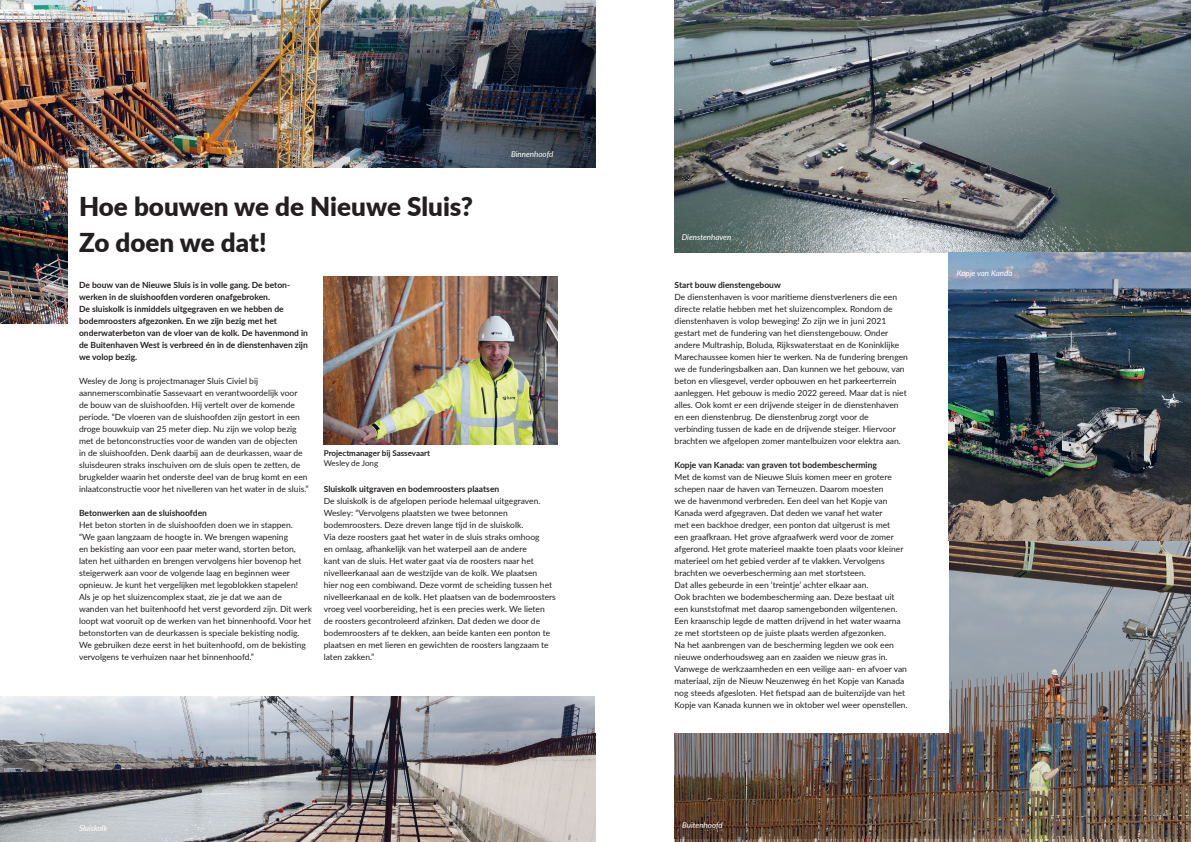
<style>
.page{position:relative;width:1191px;height:842px;background:#fff}
.page>*{position:absolute;margin:0;border:0;box-sizing:border-box;transform-origin:0 0}
.t1{font:900 26px/36px "Lato";color:#231f20}
.t2{font:8.5px/12px "Lato";color:#231f20}
.t3{font:700 8.5px/12px "Lato";color:#231f20}
.t4{font:italic 8px "Lato";color:#fff}
.t5{font:700 8px "Lato";color:#231f20}
.t6{font:8px "Lato";color:#231f20}
</style>
<div class="page">
<img style="left:674px;top:540px;width:517px;height:299px">
<img style="left:0;top:696px;width:595px;height:146px">
<img style="left:674px;top:0;width:517px;height:252px">
<div style="left:595px;top:276px;width:353px;height:456px;background:#fff"></div>
<img style="left:948px;top:252px;width:243px;height:288px">
<img style="left:0;top:168px;width:68px;height:156px">
<img style="left:0;top:0;width:595px;height:168px">
<img style="left:324px;top:276px;width:233px;height:168px">
<h1 class="t1" style="left:79px;top:187px;width:396px">Hoe bouwen we de Nieuwe Sluis?<br>Zo doen we dat!</h1>
<p class="t4" style="left:511px;top:148px;width:44px">Binnenhoofd</p>
<p class="t3" style="left:79px;top:279px;width:230px">De bouw van de Nieuwe Sluis is in volle gang. De beton&shy;werken in de sluishoofden vorderen onafgebroken.<br>De sluiskolk is inmiddels uitgegraven en we hebben de bodemroosters afgezonken. En we zijn bezig met het onderwaterbeton van de vloer van de kolk. De havenmond in de Buitenhaven West is verbreed én in de dienstenhaven zijn we volop bezig.</p>
<p class="t2" style="left:79px;top:375px;width:231px">Wesley de Jong is projectmanager Sluis Civiel bij aannemerscombinatie Sassevaart en verantwoordelijk voor de bouw van de sluishoofden. Hij vertelt over de komende periode. “De vloeren van de sluishoofden zijn gestort in een droge bouwkuip van 25 meter diep. Nu zijn we volop bezig met de betonconstructies voor de wanden van de objecten<br>in de sluishoofden. Denk daarbij aan de deurkassen, waar de sluisdeuren straks inschuiven om de sluis open te zetten, de brugkelder waarin het onderste deel van de brug komt en een inlaatconstructie voor het nivelleren van het water in de sluis.”</p>
<p class="t3" style="left:79px;top:507px;width:129px">Betonwerken aan de sluishoofden</p>
<p class="t2" style="left:79px;top:519px;width:234px">Het beton storten in de sluishoofden doen we in stappen.<br>“We gaan langzaam de hoogte in. We brengen wapening<br>en bekisting aan voor een paar meter wand, storten beton, laten het uitharden en brengen vervolgens hier bovenop het steigerwerk aan voor de volgende laag en beginnen weer opnieuw. Je kunt het vergelijken met legoblokken stapelen!<br>Als je op het sluizencomplex staat, zie je dat we aan de wanden van het buitenhoofd het verst gevorderd zijn. Dit werk loopt wat vooruit op de werken van het binnenhoofd. Voor het betonstorten van de deurkassen is speciale bekisting nodig.<br>We gebruiken deze eerst in het buitenhoofd, om de bekisting vervolgens te verhuizen naar het binnenhoofd.”</p>
<p class="t5" style="left:324px;top:447px;width:108px">Projectmanager bij Sassevaart</p>
<p class="t6" style="left:324px;top:457px;width:56px">Wesley de Jong</p>
<p class="t3" style="left:324px;top:483px;width:177px">Sluiskolk uitgraven en bodemroosters plaatsen</p>
<p class="t2" style="left:324px;top:495px;width:234px">De sluiskolk is de afgelopen periode helemaal uitgegraven.<br>Wesley: “Vervolgens plaatsten we twee betonnen bodemroosters. Deze dreven lange tijd in de sluiskolk.<br>Via deze roosters gaat het water in de sluis straks omhoog<br>en omlaag, afhankelijk van het waterpeil aan de andere<br>kant van de sluis. Het water gaat via de roosters naar het nivelleerkanaal aan de westzijde van de kolk. We plaatsen<br>hier nog een combiwand. Deze vormt de scheiding tussen het nivelleerkanaal en de kolk. Het plaatsen van de bodemroosters vroeg veel voorbereiding, het is een precies werk. We lieten de roosters gecontroleerd afzinken. Dat deden we door de bodemroosters af te dekken, aan beide kanten een ponton te plaatsen en met lieren en gewichten de roosters langzaam te laten zakken.”</p>
<p class="t4" style="left:79px;top:823px;width:30px">Sluiskolk</p>
<p class="t4" style="left:681px;top:231px;width:51px">Dienstenhaven</p>
<p class="t3" style="left:674px;top:279px;width:108px">Start bouw dienstengebouw</p>
<p class="t2" style="left:674px;top:291px;width:235px">De dienstenhaven is voor maritieme dienstverleners die een directe relatie hebben met het sluizencomplex. Rondom de dienstenhaven is volop beweging! Zo zijn we in juni 2021 gestart met de fundering van het dienstengebouw. Onder andere Multraship, Boluda, Rijkswaterstaat en de Koninklijke Marechaussee komen hier te werken. Na de fundering brengen we de funderingsbalken aan. Dan kunnen we het gebouw, van beton en vliesgevel, verder opbouwen en het parkeerterrein aanleggen. Het gebouw is medio 2022 gereed. Maar dat is niet alles. Ook komt er een drijvende steiger in de dienstenhaven en een dienstenbrug. De dienstenbrug zorgt voor de verbinding tussen de kade en de drijvende steiger. Hiervoor brachten we afgelopen zomer mantelbuizen voor elektra aan.</p>
<p class="t3" style="left:674px;top:459px;width:204px">Kopje van Kanada: van graven tot bodembescherming</p>
<p class="t2" style="left:674px;top:471px;width:234px">Met de komst van de Nieuwe Sluis komen meer en grotere schepen naar de haven van Terneuzen. Daarom moesten<br>we de havenmond verbreden. Een deel van het Kopje van Kanada werd afgegraven. Dat deden we vanaf het water<br>met een backhoe dredger, een ponton dat uitgerust is met<br>een graafkraan. Het grove afgraafwerk werd voor de zomer afgerond. Het grote materieel maakte toen plaats voor kleiner materieel om het gebied verder af te vlakken. Vervolgens brachten we oeverbescherming aan met stortsteen.<br>Dat alles gebeurde in een ‘treintje’ achter elkaar aan.<br>Ook brachten we bodembescherming aan. Deze bestaat uit een kunststofmat met daarop samengebonden wilgentenen.<br>Een kraanschip legde de matten drijvend in het water waarna ze met stortsteen op de juiste plaats werden afgezonken.<br>Na het aanbrengen van de bescherming legden we ook een nieuwe onderhoudsweg aan en zaaiden we nieuw gras in.<br>Vanwege de werkzaamheden en een veilige aan- en afvoer van materiaal, zijn de Nieuw Neuzenweg én het Kopje van Kanada nog steeds afgesloten. Het fietspad aan de buitenzijde van het Kopje van Kanada kunnen we in oktober wel weer openstellen.</p>
<p class="t4" style="left:682px;top:819px;width:42px">Buitenhoofd</p>
<p class="t4" style="left:956px;top:267px;width:57px">Kopje van Kanda</p>
</div>
